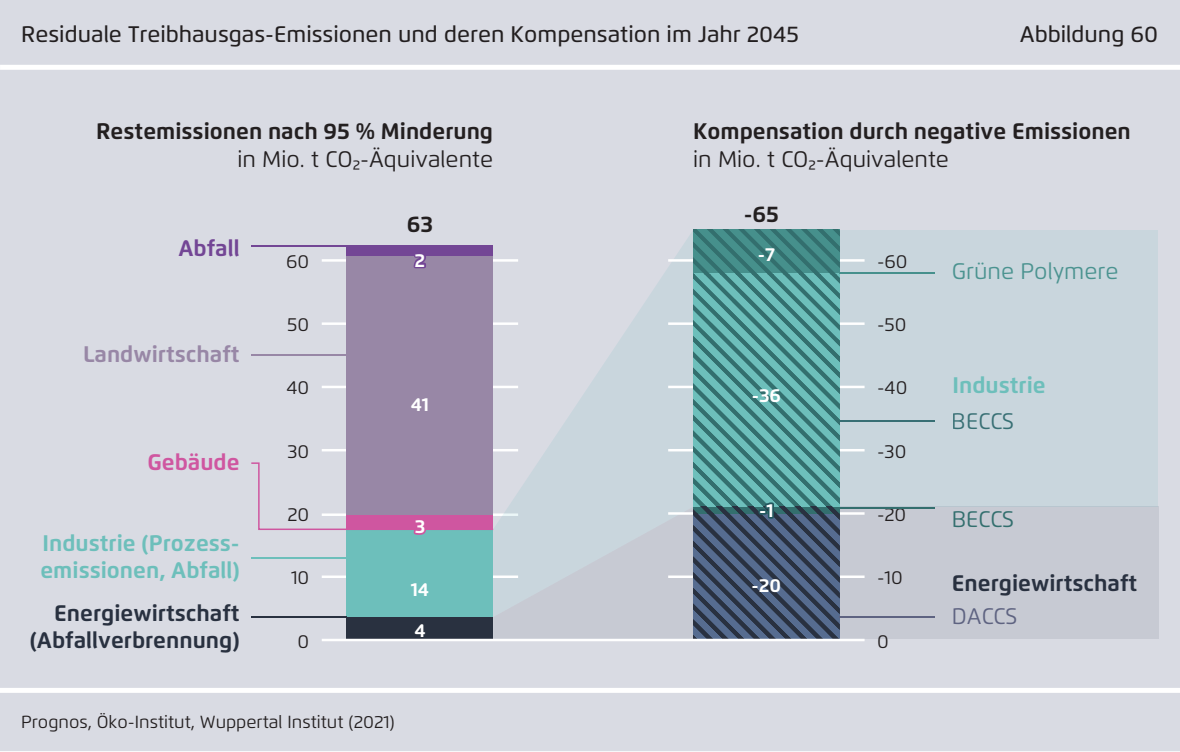
<style>
.page{position:relative;width:1180px;height:752px;background:#fff}
.page>*{position:absolute;margin:0;border:0;box-sizing:border-box;transform-origin:0 0}
.t1{font:500 22.5px "Flexo";color:#231f20}
.t2{font:700 22.5px "Flexo";color:#231f20}
.t3{font:700 22.5px/27px "Flexo";color:#293140;text-align:right}
.t4{font:700 22.5px/27px "Flexo";color:#6dbfbb}
.t5{font:22.5px "Flexo";color:#231f20}
.t6{font:700 22.5px "Flexo";color:#9887a6}
.t7{font:22.5px "Flexo";color:#4b9390}
.t8{font:700 22.5px "Flexo";color:#cf56a0}
.t9{font:700 22.5px "Flexo";color:#734695}
.t10{font:22.5px "Flexo";color:#14565a}
.t11{font:22.5px "Flexo";color:#336f6e}
.t12{font:22.5px "Flexo";color:#5e6381}
.t13{font:18.75px "Flexo";color:#231f20}
.t14{font:700 18.75px/41px "Flexo";color:#fff}
.t15{font:17.5px "Flexo";color:#231f20}
</style>
<div class="page">
<div style="left:0;top:0;width:1180px;height:728px;background:#d9dbe3"></div>
<div style="left:0;top:690px;width:1180px;height:61px;background:#d9dbe3"></div>
<div style="left:0;top:688px;width:1180px;height:5px;background:#fff"></div>
<hr style="left:322px;top:449px;width:196px;height:2px;background:#fff">
<svg style="left:493px;top:231px;width:200px;height:231px"></svg>
<div style="left:795px;top:507px;width:363px;height:132px;background:#c7cad3"></div>
<div style="left:831px;top:230px;width:327px;height:277px;background:#c9d6dd"></div>
<hr style="left:668px;top:575px;width:197px;height:3px;background:#fff">
<hr style="left:668px;top:512px;width:197px;height:3px;background:#fff">
<hr style="left:668px;top:449px;width:197px;height:2px;background:#fff">
<hr style="left:668px;top:386px;width:197px;height:2px;background:#fff">
<hr style="left:322px;top:386px;width:196px;height:2px;background:#fff">
<hr style="left:668px;top:322px;width:197px;height:3px;background:#fff">
<hr style="left:322px;top:322px;width:196px;height:3px;background:#fff">
<hr style="left:668px;top:259px;width:197px;height:3px;background:#fff">
<hr style="left:322px;top:259px;width:196px;height:3px;background:#fff">
<div style="left:347px;top:255px;width:146px;height:260px;background:#9887a6"></div>
<div style="left:347px;top:245px;width:146px;height:10px;background:#734695"></div>
<hr style="left:251px;top:245px;width:242px;height:2px;background:#734695">
<hr style="left:251px;top:354px;width:114px;height:1px;background:#9887a6">
<svg style="left:251px;top:462px;width:442px;height:177px"></svg>
<hr style="left:840px;top:617px;width:95px;height:1px;background:#5e6381">
<hr style="left:840px;top:507px;width:95px;height:1px;background:#336f6e">
<hr style="left:840px;top:420px;width:95px;height:2px;background:#14565a">
<hr style="left:840px;top:272px;width:95px;height:1px;background:#46908c">
<svg style="left:693px;top:230px;width:147px;height:44px;background:#3f8481"></svg>
<svg style="left:693px;top:274px;width:147px;height:233px;background:#56a09d"></svg>
<svg style="left:693px;top:507px;width:147px;height:6px"></svg>
<svg style="left:411px;top:255px;width:17px;height:14px"></svg>
<svg style="left:693px;top:513px;width:147px;height:126px;background:#465774"></svg>
<div style="left:758px;top:509px;width:9px;height:6px;border:4px solid #23575e"></div>
<svg style="left:763px;top:501px;width:13px;height:19px"></svg>
<hr style="left:322px;top:639px;width:543px;height:2px;background:#fff">
<div style="left:0;top:65px;width:1180px;height:5px;background:#fff"></div>
<p class="t1" style="left:21px;top:20px;width:779px">Residuale Treibhausgas-Emissionen und deren Kompensation im Jahr 2045</p>
<p class="t1" style="left:1020px;top:20px;width:140px">Abbildung 60</p>
<p class="t2" style="left:96px;top:117px;width:398px">Restemissionen nach 95 % Minderung</p>
<p class="t5" style="left:237px;top:145px;width:257px">in Mio. t CO₂-Äquivalente</p>
<p class="t2" style="left:407px;top:210px;width:28px">63</p>
<p class="t2" style="left:693px;top:117px;width:439px">Kompensation durch negative Emissionen</p>
<p class="t5" style="left:693px;top:145px;width:257px">in Mio. t CO₂-Äquivalente</p>
<p class="t2" style="left:744px;top:200px;width:37px">-65</p>
<p class="t9" style="left:178px;top:234px;width:63px">Abfall</p>
<p class="t6" style="left:83px;top:340px;width:158px">Landwirtschaft</p>
<p class="t8" style="left:147px;top:448px;width:94px">Gebäude</p>
<p class="t4" style="left:40px;top:529px;width:201px">Industrie (Prozess&shy;emissionen, Abfall)</p>
<p class="t3" style="left:30px;top:599px;width:212px">Energiewirtschaft (Abfallverbrennung)</p>
<p class="t13" style="left:286px;top:250px;width:25px">60</p>
<p class="t13" style="left:287px;top:313px;width:23px">50</p>
<p class="t13" style="left:286px;top:376px;width:24px">40</p>
<p class="t13" style="left:287px;top:440px;width:23px">30</p>
<p class="t13" style="left:287px;top:503px;width:23px">20</p>
<p class="t13" style="left:291px;top:566px;width:20px">10</p>
<p class="t13" style="left:298px;top:630px;width:13px">0</p>
<p class="t14" style="left:415px;top:239px;width:12px">2</p>
<p class="t14" style="left:758px;top:234px;width:19px">-7</p>
<p class="t14" style="left:411px;top:384px;width:20px">41</p>
<p class="t14" style="left:415px;top:506px;width:12px">3</p>
<p class="t14" style="left:411px;top:568px;width:20px">14<br>4</p>
<p class="t14" style="left:752px;top:375px;width:31px">-36</p>
<p class="t14" style="left:759px;top:490px;width:16px">-1</p>
<p class="t14" style="left:751px;top:564px;width:31px">-20</p>
<p class="t15" style="left:21px;top:711px;width:375px">Prognos, Öko-Institut, Wuppertal Institut (2021)</p>
<p class="t13" style="left:877px;top:250px;width:32px">-60</p>
<p class="t13" style="left:877px;top:313px;width:31px">-50</p>
<p class="t13" style="left:877px;top:376px;width:32px">-40</p>
<p class="t13" style="left:877px;top:440px;width:31px">-30</p>
<p class="t13" style="left:877px;top:503px;width:31px">-20</p>
<p class="t13" style="left:877px;top:566px;width:27px">-10</p>
<p class="t13" style="left:877px;top:630px;width:13px">0</p>
<p class="t7" style="left:952px;top:257px;width:168px">Grüne Polymere</p>
<p class="t4" style="left:953px;top:372px;width:95px">Industrie</p>
<p class="t10" style="left:952px;top:407px;width:64px">BECCS</p>
<p class="t11" style="left:952px;top:505px;width:64px">BECCS</p>
<p class="t3" style="left:952px;top:569px;width:187px">Energiewirtschaft</p>
<p class="t12" style="left:952px;top:603px;width:67px">DACCS</p>
</div>
